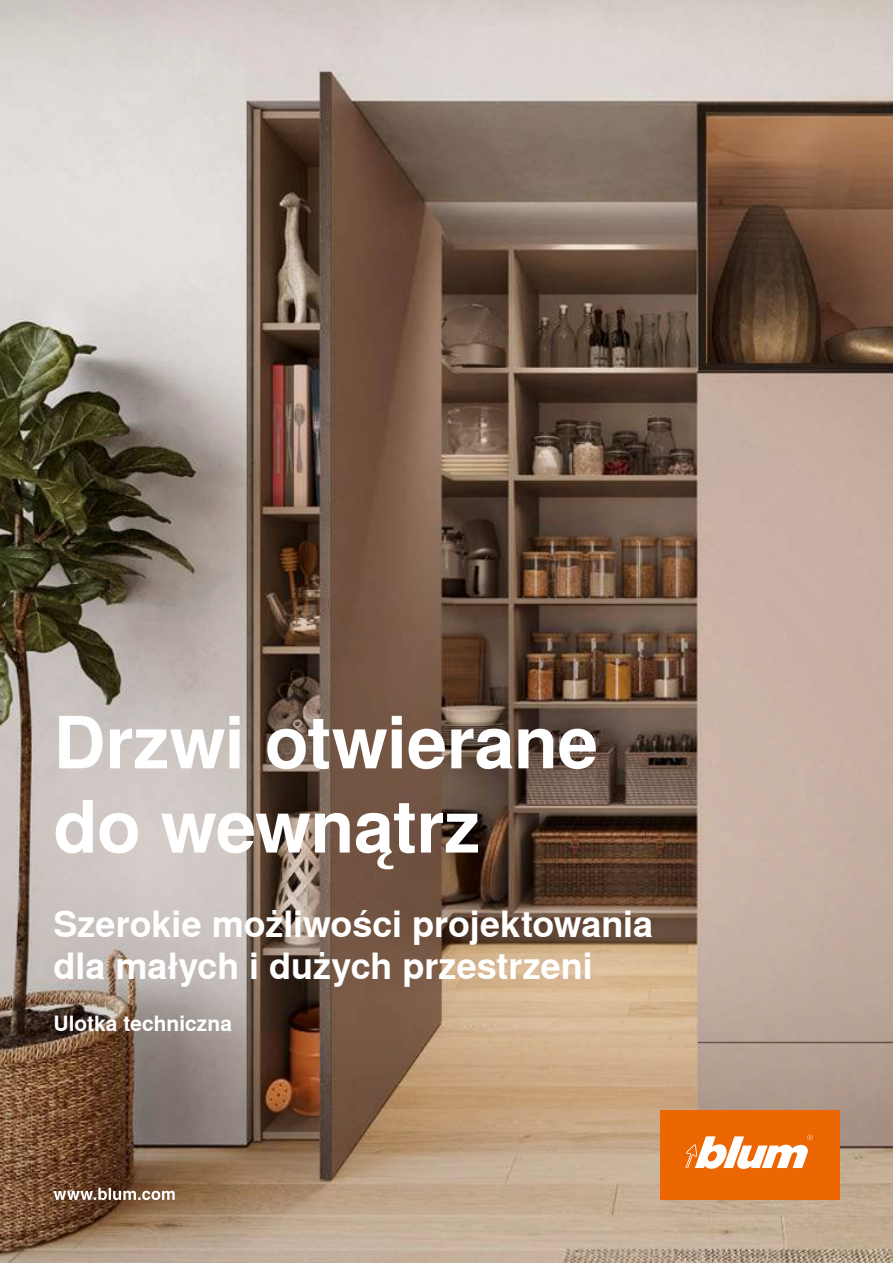
<style>
.page{position:relative;width:893px;height:1263px;background:#fff}
.page>*{position:absolute;margin:0;border:0;box-sizing:border-box;transform-origin:0 0}
.t1{font:700 72px/84.2px "Nimbus Sans Global";letter-spacing:-.01em;color:#fff}
.t2{font:700 36px/42.2px "Nimbus Sans Global";color:#fff}
.t3{font:700 21px "Nimbus Sans Global";color:#fff}
</style>
<div class="page">
<img style="left:0;top:0;width:893px;height:1263px">
<div style="left:660px;top:1110px;width:179px;height:90px;background:#ec6602"></div>
<svg style="left:685px;top:1135px;width:128px;height:34px"></svg>
<svg style="left:54px;top:1188px;width:121px;height:12px"></svg>
<h1 class="t1" style="left:54px;top:701px;width:546px">Drzwi otwierane do wewnątrz</h1>
<p class="t2" style="left:54px;top:903px;width:601px">Szerokie możliwości projektowania dla małych i dużych przestrzeni</p>
<p class="t3" style="left:54px;top:1012px;width:180px">Ulotka techniczna</p>
</div>
